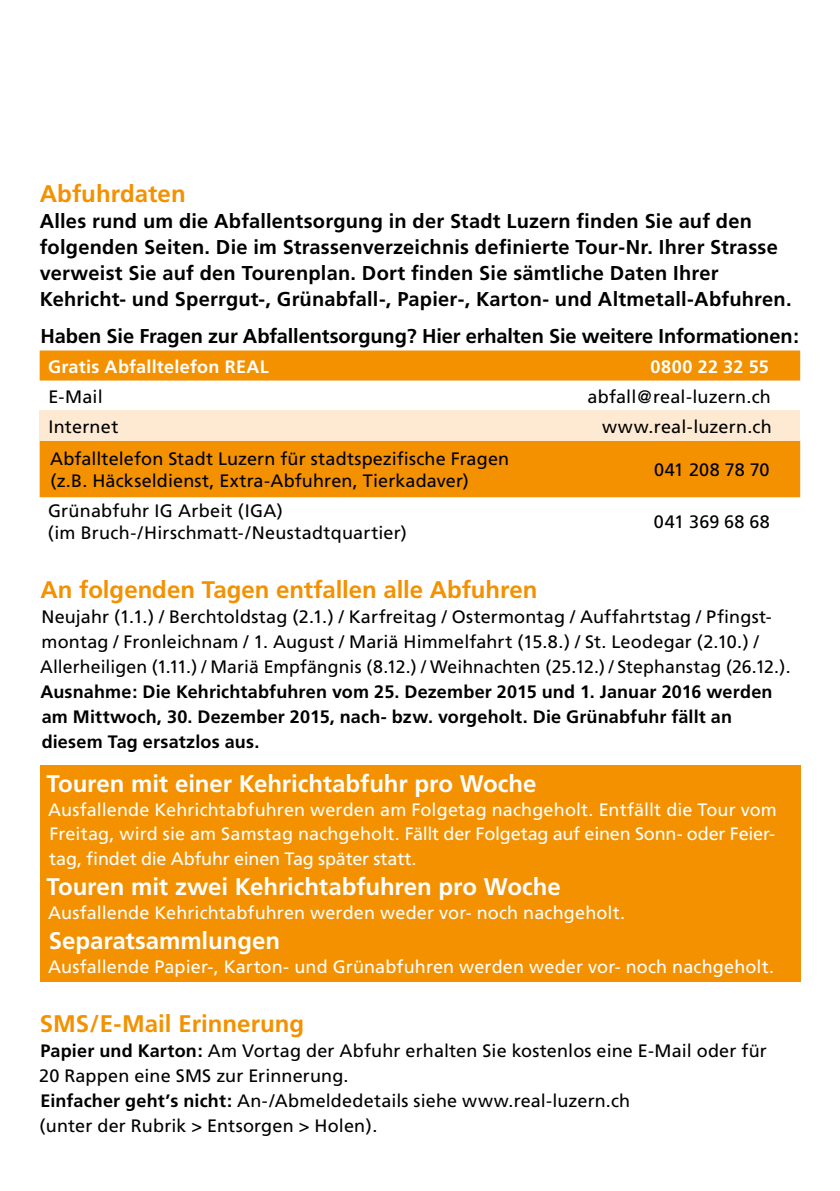
<style>
.page{position:relative;width:840px;height:1191px;background:#fff}
.page>*{position:absolute;margin:0;border:0;box-sizing:border-box;transform-origin:0 0}
.t1{font:700 24px "Frutiger";letter-spacing:-.005em;color:#fff}
.t2{font:700 24px "Frutiger";color:#f39100}
.t3{font:700 20px/26px "Frutiger";letter-spacing:.01em;color:#000}
.t4{font:18px/25px "Frutiger";letter-spacing:.01em;color:#000}
.t5{font:18px/24.4px "Frutiger";letter-spacing:.005em;color:#fff;text-align:justify}
.t6{font:700 18px/25px "Frutiger";letter-spacing:.01em;color:#000}
.t7{font:700 18px "Frutiger";letter-spacing:.015em;color:#fff}
.s1{font-weight:700}
</style>
<div class="page">
<svg style="left:40px;top:497px;width:759px;height:1px"></svg>
<svg style="left:40px;top:350px;width:759px;height:147px;fill:#f39100"></svg>
<div style="left:40px;top:410px;width:759px;height:30px;background:#feead2"></div>
<div style="left:40px;top:765px;width:759px;height:216px;background:#f39100"></div>
<h1 class="t2" style="left:40px;top:179px;width:147px">Abfuhrdaten</h1>
<p class="t3" style="left:40px;top:208px;width:753px">Alles rund um die Abfallentsorgung in der Stadt Luzern finden Sie auf den folgenden Seiten. Die im Strassenverzeichnis definierte Tour-Nr. Ihrer Strasse verweist Sie auf den Tourenplan. Dort finden Sie sämtliche Daten Ihrer Kehricht- und Sperrgut-, Grünabfall-, Papier-, Karton- und Altmetall-Abfuhren.</p>
<p class="t3" style="left:40px;top:322px;width:759px">Haben Sie Fragen zur Abfallentsorgung? Hier erhalten Sie weitere Informationen:</p>
<p class="t7" style="left:48px;top:356px;width:222px">Gratis Abfalltelefon REAL</p>
<p class="t7" style="left:650px;top:356px;width:120px">0800 22 32 55</p>
<p class="t4" style="left:48px;top:383px;width:56px">E-Mail</p>
<p class="t4" style="left:587px;top:383px;width:185px">abfall@real-luzern.ch</p>
<p class="t4" style="left:48px;top:413px;width:71px">Internet</p>
<p class="t4" style="left:601px;top:413px;width:171px">www.real-luzern.ch</p>
<p class="t4" style="left:50px;top:447px;width:460px;line-height:22px">Abfalltelefon Stadt Luzern für stadtspezifische Fragen (z.B. Häckseldienst, Extra-Abfuhren, Tierkadaver)</p>
<p class="t4" style="left:653px;top:457px;width:117px">041 208 78 70</p>
<p class="t4" style="left:48px;top:500px;width:360px;line-height:22px">Grünabfuhr IG Arbeit (IGA)<br>(im Bruch-/Hirschmatt-/Neustadtquartier)</p>
<p class="t4" style="left:653px;top:509px;width:117px">041 369 68 68</p>
<h1 class="t2" style="left:40px;top:576px;width:498px">An folgenden Tagen entfallen alle Abfuhren</h1>
<p class="t4" style="left:40px;top:604px;width:751px">Neujahr (1.1.) / Berchtoldstag (2.1.) / Karfreitag / Ostermontag / Auffahrtstag / Pfingst&shy;montag / Fronleichnam / 1. August / Mariä Himmelfahrt (15.8.) / St. Leodegar (2.10.) /<br>Allerheiligen (1.11.) / Mariä Empfängnis (8.12.) / Weihnachten (25.12.) / Stephanstag (26.12.).</p>
<p class="t6" style="left:40px;top:679px;width:733px">Ausnahme: Die Kehrichtabfuhren vom 25. Dezember 2015 und 1. Januar 2016 werden am Mittwoch, 30. Dezember 2015, nach- bzw. vorgeholt. Die Grünabfuhr fällt an diesem Tag ersatzlos aus.</p>
<h1 class="t1" style="left:46px;top:770px;width:491px">Touren mit einer Kehrichtabfuhr pro Woche</h1>
<p class="t5" style="left:48px;top:797px;width:730px">Ausfallende Kehrichtabfuhren werden am Folgetag nachgeholt. Entfällt die Tour vom Freitag, wird sie am Samstag nachgeholt. Fällt der Folgetag auf einen Sonn- oder Feier&shy;tag, findet die Abfuhr einen Tag später statt.</p>
<h1 class="t1" style="left:46px;top:873px;width:515px">Touren mit zwei Kehrichtabfuhren pro Woche</h1>
<p class="t5" style="left:48px;top:900px;width:578px">Ausfallende Kehrichtabfuhren werden weder vor- noch nachgeholt.</p>
<h1 class="t1" style="left:49px;top:927px;width:232px">Separatsammlungen</h1>
<p class="t5" style="left:48px;top:954px;width:727px">Ausfallende Papier-, Karton- und Grünabfuhren werden weder vor- noch nachgeholt.</p>
<h1 class="t2" style="left:40px;top:1009px;width:266px">SMS/E-Mail Erinnerung</h1>
<p class="t4" style="left:39px;top:1038px;width:728px"><span class="s1">Papier und Karton:</span> Am Vortag der Abfuhr erhalten Sie kostenlos eine E-Mail oder für 20 Rappen eine SMS zur Erinnerung.<br><span class="s1">Einfacher geht’s nicht:</span> An-/Abmeldedetails siehe www.real-luzern.ch<br>(unter der Rubrik &gt; Entsorgen &gt; Holen).</p>
</div>
